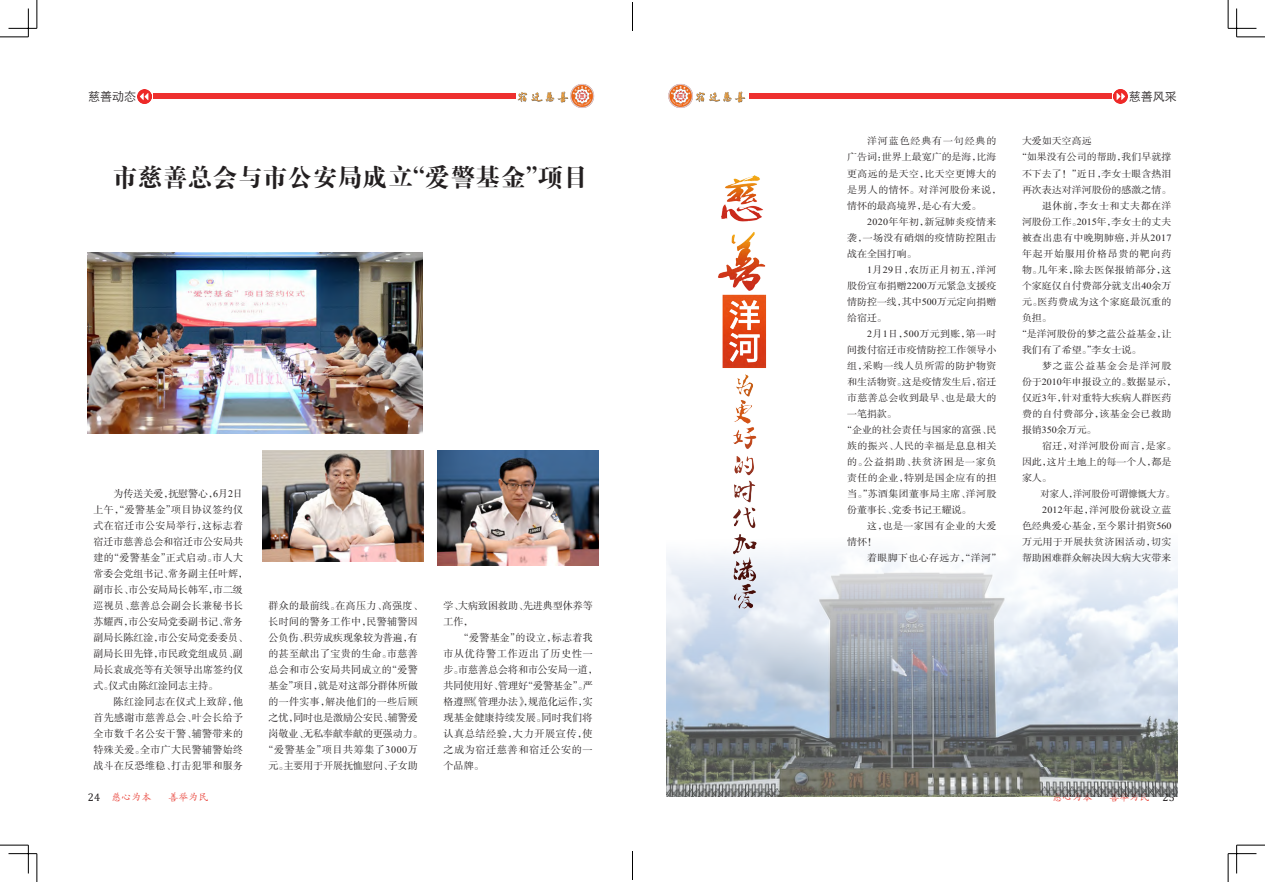
<style>
.page{position:relative;width:1265px;height:882px;background:#fff}
.page>*{position:absolute;margin:0;border:0;box-sizing:border-box;transform-origin:0 0}
.大标题{font:25px "FZDBSK GBK1 0";color:#231f20}
.t1{font:12px "ST Xihei";color:#231f20}
.正文{font:10px/16px "FZSSK GBK1 0";letter-spacing:.01em;color:#231f20}
.正文-2{font:10px/16px "FZSSK GBK1 0";letter-spacing:.03em;color:#231f20}
.t2{font:10px "ST Kaiti";color:#e7372d}
.正文-3{font:9.5px/16px "FZSSK GBK1 0";letter-spacing:-.005em;color:#231f20;text-align:justify;scale:1.05 1}
.正文-4{font:9.5px/16px "FZSSK GBK1 0";letter-spacing:.03em;color:#231f20;scale:1.05 1}
.正文-5{font:9.5px/16px "FZSSK GBK1 0";letter-spacing:.015em;color:#231f20;scale:1.05 1}
.正文-6{font:9.5px/16px "FZSSK GBK1 0";letter-spacing:.035em;color:#231f20;scale:1.05 1}
.正文-7{font:9.5px "FZSSK GBK1 0";letter-spacing:-.005em;color:#231f20}
.s1{font-family:"Times New Roman"}
.s2{font-family:"Cambria Math";font-size:11px;color:#231f20}
</style>
<div class="page">
<div style="left:153px;top:94px;width:363px;height:5px;background:#ee302f"></div>
<div style="left:748px;top:94px;width:363px;height:5px;background:#ee302f"></div>
<img style="left:668px;top:84px;width:25px;height:24px">
<img style="left:568px;top:84px;width:27px;height:24px">
<img style="left:517px;top:91px;width:51px;height:12px">
<img style="left:695px;top:91px;width:50px;height:12px">
<img style="left:1113px;top:89px;width:14px;height:14px">
<img style="left:138px;top:89px;width:14px;height:14px">
<img style="left:263px;top:450px;width:160px;height:111px">
<img style="left:437px;top:450px;width:161px;height:115px">
<img style="left:88px;top:252px;width:334px;height:181px">
<img style="left:666px;top:554px;width:510px;height:242px">
<img style="left:711px;top:176px;width:62px;height:440px">
<svg style="left:0;top:0;width:38px;height:38px"></svg>
<svg style="left:0;top:844px;width:38px;height:38px"></svg>
<svg style="left:1227px;top:0;width:37px;height:38px"></svg>
<svg style="left:1227px;top:844px;width:37px;height:38px"></svg>
<svg style="left:632px;top:3px;width:1px;height:28px"></svg>
<svg style="left:632px;top:851px;width:1px;height:28px"></svg>
<p class="t1" style="left:88px;top:87px;width:50px">慈善动态</p>
<p class="t1" style="left:1128px;top:87px;width:49px">慈善风采</p>
<p class="大标题" style="left:112px;top:164px;width:477px">市慈善总会与市公安局成立“爱警基金”项目</p>
<p class="正文" style="left:94px;top:485px;width:156px;text-indent:20px">为传送关爱，抚慰警心，<span class="s1">6</span>月<span class="s1">2</span>日上午，“爱警基金”项目协议签约仪式在宿迁市公安局举行，这标志着宿迁市慈善总会和宿迁市公安局共建的“爱警基金”正式启动。市人大常委会党组书记、常务副主任叶辉，副市长、市公安局局长韩军，市二级巡视员、慈善总会副会长兼秘书长苏耀西，市公安局党委副书记、常务副局长陈红淦，市公安局党委委员、副局长田先锋，市民政党组成员、副局长袁成亮等有关领导出席签约仪式。仪式由陈红淦同志主持。</p>
<p class="正文" style="left:94px;top:693px;width:151px;text-align:justify;text-indent:20px">陈红淦同志在仪式上致辞，他首先感谢市慈善总会、叶会长给予全市数千名公安干警、辅警带来的特殊关爱。全市广大民警辅警始终战斗在反恐维稳、打击犯罪和服务</p>
<p class="正文-2" style="left:268px;top:597px;width:156px">群众的最前线。在高压力、高强度、长时间的警务工作中，民警辅警因公负伤、积劳成疾现象较为普遍，有的甚至献出了宝贵的生命。市慈善总会和市公安局共同成立的“爱警基金”项目，就是对这部分群体所做的一件实事，解决他们的一些后顾之忧，同时也是激励公安民、辅警爱岗敬业、无私奉献奉献的更强动力。</p>
<p class="正文" style="left:263px;top:741px;width:156px;text-align:center">“爱警基金”项目共筹集了<span class="s1">3000</span>万元。主要用于开展抚恤慰问、子女助</p>
<p class="正文" style="left:443px;top:597px;width:151px">学、大病致困救助、先进典型休养等工作，</p>
<p class="正文" style="left:443px;top:629px;width:156px;text-indent:15px">“爱警基金”的设立，标志着我市从优待警工作迈出了历史性一步。市慈善总会将和市公安局一道，共同使用好、管理好“爱警基金”。严格遵照《管理办法》，规范化运作，实现基金健康持续发展。同时我们将认真总结经验，大力开展宣传，使之成为宿迁慈善和宿迁公安的一个品牌。</p>
<p class="正文-4" style="left:847px;top:133px;width:148px;text-indent:20px">洋河蓝色经典有一句经典的广告词：世界上最宽广的是海，比海更高远的是天空，比天空更博大的是男人的情怀。对洋河股份来说，情怀的最高境界，是心有大爱。</p>
<p class="正文-3" style="left:847px;top:213px;width:144px;text-indent:20px"><span class="s1">2020</span>年年初，新冠肺炎疫情来袭，一场没有硝烟的疫情防控阻击战在全国打响。</p>
<p class="正文-3" style="left:847px;top:261px;width:144px;text-indent:20px"><span class="s1">1</span>月<span class="s1">29</span>日，农历正月初五，洋河股份宣布捐赠<span class="s1">2200</span>万元紧急支援疫情防控一线，其中<span class="s1">500</span>万元定向捐赠给宿迁。</p>
<p class="正文-3" style="left:847px;top:325px;width:144px;text-indent:20px"><span class="s1">2</span>月<span class="s1">1</span>日，<span class="s1">500</span>万元到账，第一时间拨付宿迁市疫情防控工作领导小组，采购一线人员所需的防护物资和生活物资。这是疫情发生后，宿迁市慈善总会收到最早、也是最大的一笔捐款。</p>
<p class="正文-3" style="left:847px;top:421px;width:144px;text-indent:-5px">“企业的社会责任与国家的富强、民族的振兴、人民的幸福是息息相关的。公益捐助、扶贫济困是一家负责任的企业，特别是国企应有的担当。”苏酒集团董事局主席、洋河股份董事长、党委书记王耀说。</p>
<p class="正文-6" style="left:847px;top:517px;width:144px;text-indent:20px">这，也是一家国有企业的大爱情怀！</p>
<p class="正文-6" style="left:867px;top:549px;width:129px">着眼脚下也心存远方，“洋河”</p>
<p class="正文-3" style="left:1021px;top:133px;width:68px">大爱如天空高远</p>
<p class="正文-3" style="left:1016px;top:149px;width:148px;text-align:center">“如果没有公司的帮助，我们早就撑不下去了！”近日，李女士眼含热泪再次表达对洋河股份的感激之情。</p>
<p class="正文-3" style="left:1021px;top:197px;width:144px;text-indent:20px">退休前，李女士和丈夫都在洋河股份工作。<span class="s1">2015</span>年，李女士的丈夫被查出患有中晚期肺癌，并从<span class="s1">2017</span>年起开始服用价格昂贵的靶向药物。几年来，除去医保报销部分，这个家庭仅自付费部分就支出<span class="s1">40</span>余万元。医药费成为这个家庭最沉重的负担。</p>
<p class="正文-3" style="left:1021px;top:325px;width:144px;text-indent:-5px">“是洋河股份的梦之蓝公益基金，让我们有了希望。”李女士说。</p>
<p class="正文-5" style="left:1021px;top:357px;width:148px;text-indent:20px">梦之蓝公益基金会是洋河股份于<span class="s1">2010</span>年申报设立的。数据显示，仅近<span class="s1">3</span>年，针对重特大疾病人群医药费的自付费部分，该基金会已救助报销<span class="s1">350</span>余万元。</p>
<p class="正文-3" style="left:1021px;top:437px;width:148px;text-align:left;text-indent:20px">宿迁，对洋河股份而言，是家。因此，这片土地上的每一个人，都是家人。</p>
<p class="正文-7" style="left:1040px;top:488px;width:136px">对家人，洋河股份可谓慷慨大方。</p>
<p class="正文-3" style="left:1021px;top:501px;width:144px;text-indent:20px"><span class="s1">2012</span>年起，洋河股份就设立蓝色经典爱心基金，至今累计捐资<span class="s1">560</span>万元用于开展扶贫济困活动，切实帮助困难群众解决因大病大灾带来</p>
<p class="t2" style="left:88px;top:790px;width:65px"><span class="s2">24</span> 慈心为本</p>
<p class="t2" style="left:168px;top:790px;width:41px">善举为民</p>
<p class="t2" style="left:1052px;top:789px;width:41px">慈心为本</p>
<p class="t2" style="left:1109px;top:789px;width:67px">善举为民 <span class="s2">25</span></p>
</div>
